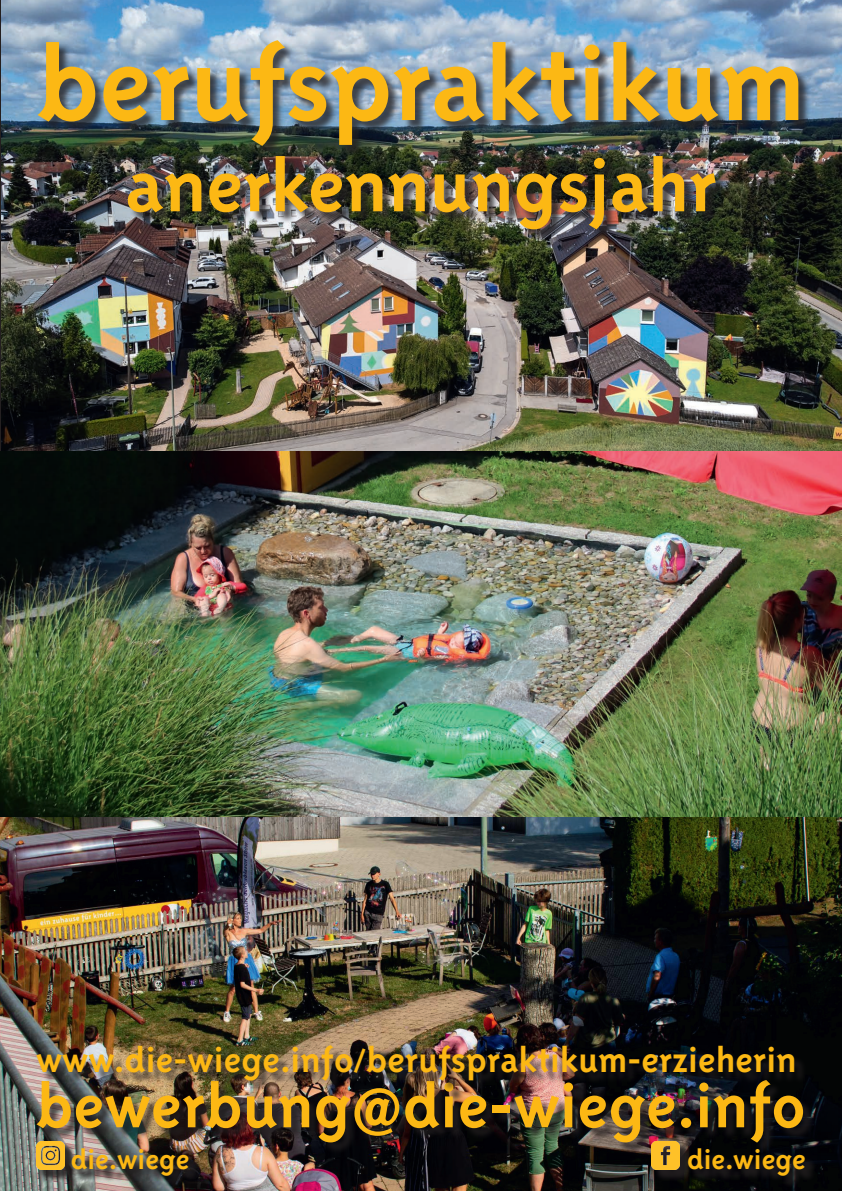
<style>
.page{position:relative;width:842px;height:1191px;background:#fff}
.page>*{position:absolute;margin:0;border:0;box-sizing:border-box;transform-origin:0 0}
.t1{font:700 113px "Triplex Sans OT";color:#fcb814}
.t2{font:700 80px "Triplex Sans OT";color:#fcb814}
.t3{font:700 67px "Triplex Sans OT";letter-spacing:.005em;color:#fcb814}
.t4{font:700 38px "Triplex Sans OT";letter-spacing:.005em;color:#fcb814}
.t5{font:700 30px "Triplex Sans OT";color:#fcb814}
</style>
<div class="page">
<img style="left:0;top:753px;width:842px;height:438px">
<div style="left:39px;top:1082px;width:777px;height:72px;background:#231f20;opacity:.75"></div>
<img style="left:0;top:0;width:842px;height:476px">
<img style="left:0;top:451px;width:841px;height:365px">
<div style="left:40px;top:42px;width:771px;height:116px;background:#231f20;opacity:.75"></div>
<div style="left:39px;top:1047px;width:768px;height:46px;background:#231f20;opacity:.75"></div>
<div style="left:130px;top:158px;width:598px;height:84px;background:#231f20;opacity:.75"></div>
<div style="left:38px;top:1142px;width:779px;height:46px;background:#231f20;opacity:.75"></div>
<div style="left:38px;top:1142px;width:39px;height:39px;background:#231f20;opacity:.75"></div>
<img style="left:36px;top:1141px;width:28px;height:28px">
<div style="left:653px;top:1142px;width:39px;height:39px;background:#231f20;opacity:.75"></div>
<img style="left:651px;top:1141px;width:29px;height:28px">
<div style="left:74px;top:1150px;width:127px;height:38px;background:#231f20;opacity:.75"></div>
<div style="left:690px;top:1150px;width:127px;height:38px;background:#231f20;opacity:.75"></div>
<h1 class="t1" style="left:37px;top:26px;width:770px">berufspraktikum</h1>
<h2 class="t2" style="left:125px;top:145px;width:593px">anerkennungsjahr</h2>
<p class="t4" style="left:36px;top:1040px;width:762px">www.die-wiege.info/berufspraktikum-erzieherin</p>
<h3 class="t3" style="left:36px;top:1071px;width:771px">bewerbung@die-wiege.info</h3>
<p class="t5" style="left:71px;top:1144px;width:120px">die.wiege</p>
<p class="t5" style="left:687px;top:1144px;width:120px">die.wiege</p>
</div>
